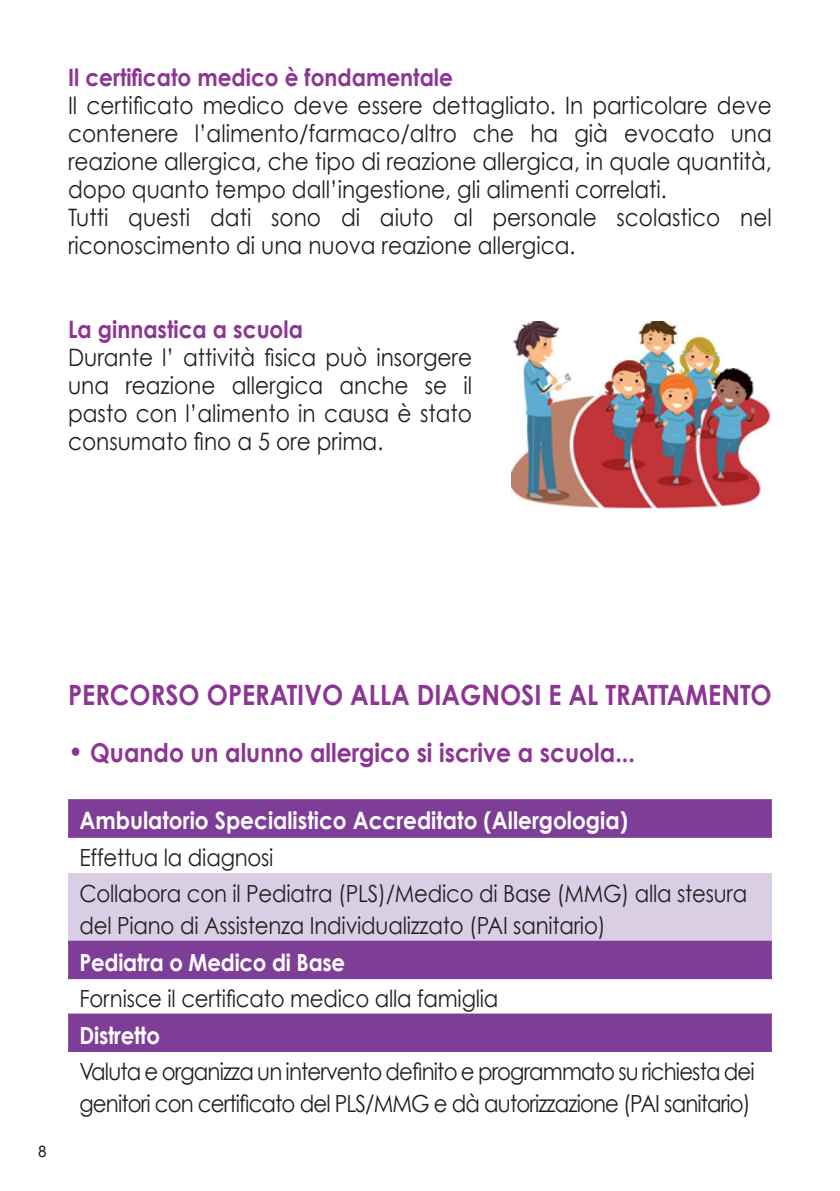
<style>
.page{position:relative;width:840px;height:1191px;background:#fff}
.page>*{position:absolute;margin:0;border:0;box-sizing:border-box;transform-origin:0 0}
.t1{font:700 28px "Century Gothic";color:#8d3594;scale:.9 1}
.t2{font:700 26px "Century Gothic";color:#8d3594;scale:.9 1}
.t3{font:24px/28px "Century Gothic";color:#231f20;scale:.9 1}
.t4{font:700 24px "Century Gothic";color:#8d3594;scale:.9 1}
.t5{font:700 24px "Century Gothic";color:#fff;scale:.9 1}
.t6{font:23.6px/36.4px "Century Gothic";letter-spacing:-.01em;color:#231f20;scale:.9 1}
.t7{font:23.6px/32px "Century Gothic";letter-spacing:-.04em;color:#231f20;scale:.9 1}
.t8{font:700 23.6px "Century Gothic";letter-spacing:-.01em;color:#fff;scale:.9 1}
.t9{font:16px "Arial";color:#231f20;scale:.95 1}
.s1{font-size:28px}
</style>
<div class="page">
<svg style="left:68px;top:801px;width:703px;height:249px;fill:#7e3e98"></svg>
<div style="left:68px;top:837px;width:703px;height:36px;background:#fff"></div>
<div style="left:68px;top:873px;width:703px;height:68px;background:#dacee5"></div>
<hr style="left:68px;top:799px;width:703px;height:2px;background:#7e3e98">
<hr style="left:68px;top:836px;width:703px;height:2px;background:#7e3e98">
<hr style="left:68px;top:940px;width:703px;height:2px;background:#7e3e98">
<hr style="left:68px;top:977px;width:703px;height:2px;background:#7e3e98">
<hr style="left:68px;top:1013px;width:703px;height:2px;background:#7e3e98">
<hr style="left:68px;top:1050px;width:703px;height:2px;background:#7e3e98">
<img style="left:511px;top:322px;width:259px;height:186px">
<p class="t4" style="left:68px;top:62px;width:429px">Il certificato medico è fondamentale</p>
<p class="t3" style="left:68px;top:91px;width:783px">Il certificato medico deve essere dettagliato. In particolare deve contenere l’alimento/farmaco/altro che ha già evocato una reazione allergica, che tipo di reazione allergica, in quale quantità, dopo quanto tempo dall’ingestione, gli alimenti correlati.<br>Tutti questi dati sono di aiuto al personale scolastico nel riconoscimento di una nuova reazione allergica.</p>
<p class="t4" style="left:68px;top:314px;width:262px">La ginnastica a scuola</p>
<p class="t3" style="left:68px;top:343px;width:450px;text-align:justify">Durante l’ attività fisica può insorgere una reazione allergica anche se il pasto con l’alimento in causa è stato consumato fino a 5 ore prima.</p>
<p class="t9" style="left:38px;top:1141px;width:10px">8</p>
<p class="t1" style="left:68px;top:677px;width:783px">PERCORSO OPERATIVO ALLA DIAGNOSI E AL TRATTAMENTO</p>
<p class="t2" style="left:68px;top:736px;width:631px"><span class="s1">•</span> Quando un alunno allergico si iscrive a scuola...</p>
<p class="t5" style="left:79px;top:805px;width:610px">Ambulatorio Specialistico Accreditato (Allergologia)</p>
<p class="t6" style="left:79px;top:839px;width:743px">Effettua la diagnosi<br>Collabora con il Pediatra (PLS)/Medico di Base (MMG) alla stesura</p>
<p class="t6" style="left:79px;top:907px;width:585px">del Piano di Assistenza Individualizzato (PAI sanitario)</p>
<p class="t8" style="left:79px;top:947px;width:296px">Pediatra o Medico di Base</p>
<p class="t6" style="left:79px;top:980px;width:466px">Fornisce il certificato medico alla famiglia</p>
<p class="t8" style="left:79px;top:1020px;width:91px">Distretto</p>
<p class="t7" style="left:79px;top:1055px;width:751px">Valuta e organizza un intervento definito e programmato su richiesta dei genitori con certificato del PLS/MMG e dà autorizzazione (PAI sanitario)</p>
</div>
